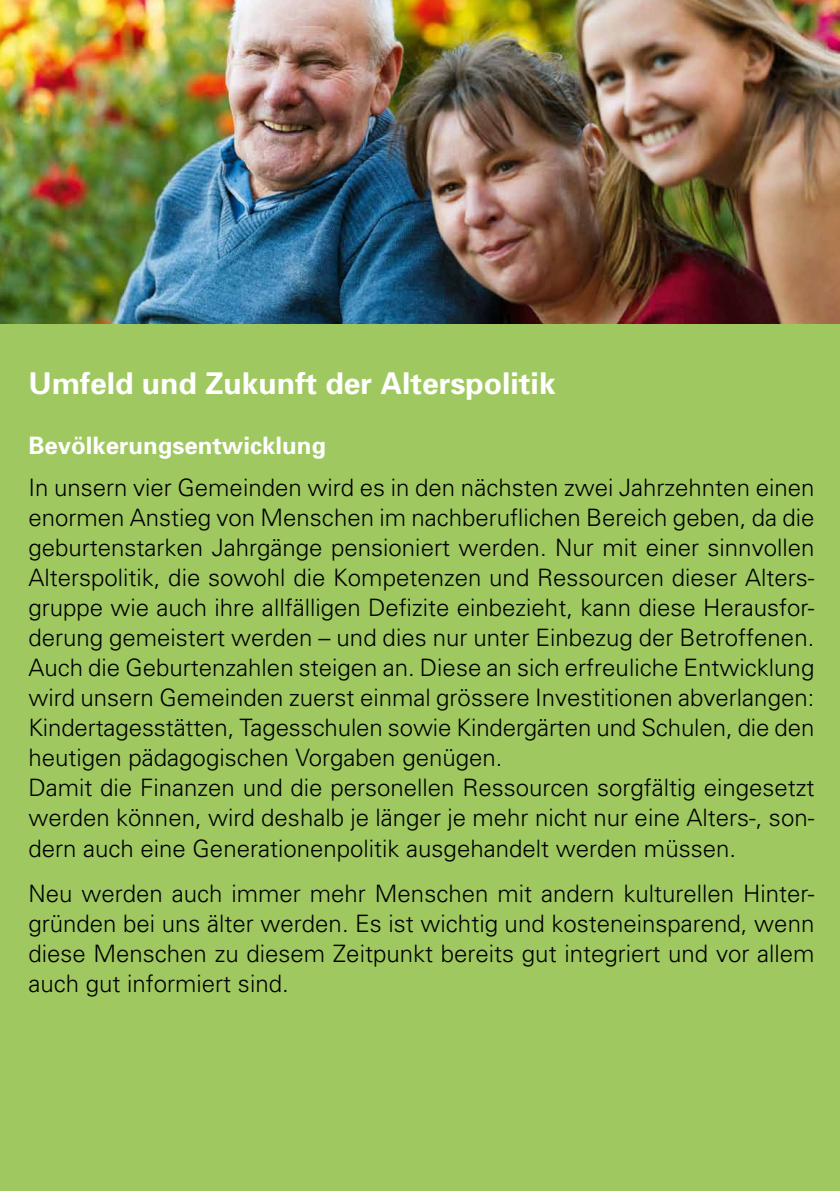
<style>
.page{position:relative;width:840px;height:1191px;background:#fff}
.page>*{position:absolute;margin:0;border:0;box-sizing:border-box;transform-origin:0 0}
.t1{font:700 30px "Univers";color:#fff}
.t2{font:300 24px/30px "Univers";color:#000}
.t3{font:700 24px "Univers";color:#fff}
</style>
<div class="page">
<div style="left:0;top:0;width:839px;height:1191px;background:#a0c860"></div>
<img style="left:0;top:0;width:839px;height:323px">
<p class="t1" style="left:28px;top:365px;width:528px">Umfeld und Zukunft der Alterspolitik</p>
<p class="t3" style="left:28px;top:431px;width:299px">Bevölkerungsentwicklung</p>
<p class="t2" style="left:28px;top:473px;width:787px">In unsern vier Gemeinden wird es in den nächsten zwei Jahrzehnten einen enormen Anstieg von Menschen im nachberuflichen Bereich geben, da die geburtenstarken Jahrgänge pensioniert werden. Nur mit einer sinnvollen Alterspolitik, die sowohl die Kompetenzen und Ressourcen dieser Alters&shy;gruppe wie auch ihre allfälligen Defizite einbezieht, kann diese Herausfor&shy;derung gemeistert werden – und dies nur unter Einbezug der Betroffenen.<br>Auch die Geburtenzahlen steigen an. Diese an sich erfreuliche Entwicklung wird unsern Gemeinden zuerst einmal grössere Investitionen abverlangen:<br>Kindertagesstätten, Tagesschulen sowie Kindergärten und Schulen, die den heutigen pädagogischen Vorgaben genügen.<br>Damit die Finanzen und die personellen Ressourcen sorgfältig eingesetzt werden können, wird deshalb je länger je mehr nicht nur eine Alters-, son&shy;dern auch eine Generationenpolitik ausgehandelt werden müssen.</p>
<p class="t2" style="left:28px;top:878px;width:787px;text-align:justify">Neu werden auch immer mehr Menschen mit andern kulturellen Hinter&shy;gründen bei uns älter werden. Es ist wichtig und kosteneinsparend, wenn diese Menschen zu diesem Zeitpunkt bereits gut integriert und vor allem auch gut informiert sind.</p>
</div>
